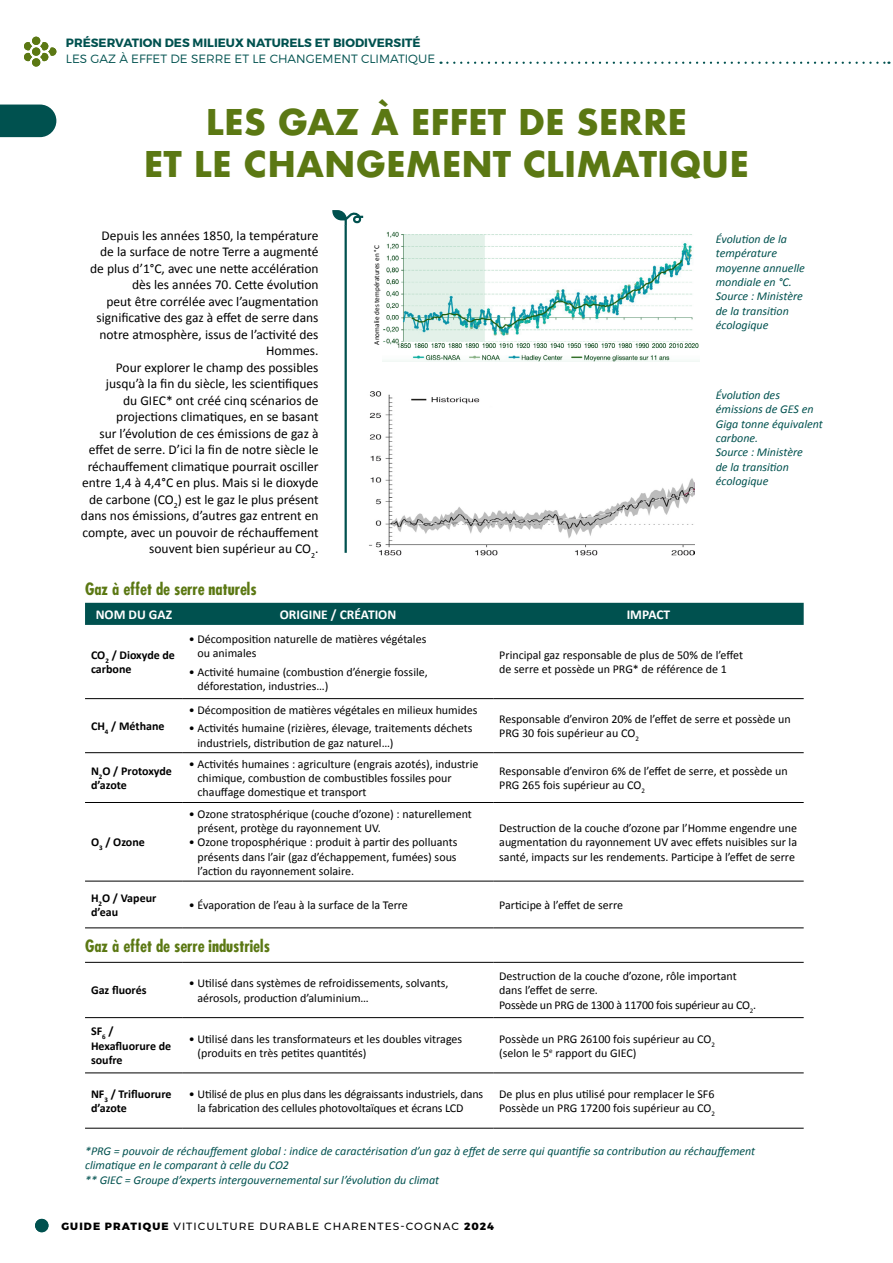
<style>
.page{position:relative;width:893px;height:1263px;background:#fff}
.page>*{position:absolute;margin:0;border:0;box-sizing:border-box;transform-origin:0 0}
.t1{font:700 34.5px/42px "Futura";color:#5b7813;text-align:center}
.t2{font:700 condensed 16.5px "Futura";color:#5b7813}
.t3{font:13.5px/16.5px "Calibri";color:#000;text-align:right}
.t4{font:700 13.5px "Calibri";color:#fff}
.t5{font:12px/14.4px "Calibri";color:#000}
.t6{font:italic 12px/14.4px "Calibri";color:#00514f}
.t7{font:700 12px/14.4px "Calibri";color:#000}
.t8{font:700 12px "Montserrat";color:#00514f}
.t9{font:300 12px "Montserrat";color:#00514f}
.t10{font:500 10.5px "Montserrat";letter-spacing:.1em;color:#000}
.t11{font:7.35px "Calibri";color:#000}
.s1{font-weight:800}
</style>
<div class="page">
<svg style="left:0;top:104px;width:57px;height:34px;background:#1c6462"></svg>
<div style="left:35px;top:1219px;width:13px;height:13px;background:#00514f;border-radius:50%"></div>
<div style="left:32px;top:36px;width:9px;height:9px;background:#5b7813;border-radius:4px"></div>
<svg style="left:24px;top:42px;width:32px;height:25px"></svg>
<hr style="left:345px;top:225px;width:2px;height:328px;background:#00514f">
<img style="left:369px;top:391px;width:326px;height:165px">
<img style="left:383px;top:231px;width:316px;height:131px">
<svg style="left:332px;top:210px;width:31px;height:16px"></svg>
<div style="left:85px;top:603px;width:719px;height:22px;background:#00514f"></div>
<hr style="left:85px;top:698px;width:98px;height:1px;background:#000">
<hr style="left:183px;top:698px;width:310px;height:1px;background:#000">
<hr style="left:493px;top:698px;width:311px;height:1px;background:#000">
<hr style="left:85px;top:752px;width:98px;height:1px;background:#000">
<hr style="left:183px;top:752px;width:310px;height:1px;background:#000">
<hr style="left:493px;top:752px;width:311px;height:1px;background:#000">
<hr style="left:85px;top:802px;width:98px;height:1px;background:#000">
<hr style="left:183px;top:802px;width:310px;height:1px;background:#000">
<hr style="left:493px;top:802px;width:311px;height:1px;background:#000">
<hr style="left:85px;top:928px;width:98px;height:1px;background:#000">
<hr style="left:183px;top:928px;width:310px;height:1px;background:#000">
<hr style="left:493px;top:928px;width:311px;height:1px;background:#000">
<hr style="left:85px;top:881px;width:98px;height:1px;background:#000">
<hr style="left:183px;top:881px;width:310px;height:1px;background:#000">
<hr style="left:493px;top:881px;width:311px;height:1px;background:#000">
<hr style="left:85px;top:1128px;width:98px;height:1px;background:#000">
<hr style="left:183px;top:1128px;width:310px;height:1px;background:#000">
<hr style="left:493px;top:1128px;width:311px;height:1px;background:#000">
<hr style="left:85px;top:962px;width:98px;height:1px;background:#000">
<hr style="left:183px;top:962px;width:310px;height:1px;background:#000">
<hr style="left:493px;top:962px;width:311px;height:1px;background:#000">
<hr style="left:85px;top:1017px;width:98px;height:1px;background:#000">
<hr style="left:183px;top:1017px;width:310px;height:1px;background:#000">
<hr style="left:493px;top:1017px;width:311px;height:1px;background:#000">
<hr style="left:85px;top:1073px;width:98px;height:1px;background:#000">
<hr style="left:183px;top:1073px;width:310px;height:1px;background:#000">
<hr style="left:493px;top:1073px;width:311px;height:1px;background:#000">
<svg style="left:447px;top:62px;width:442px;height:2px"></svg>
<p class="t8" style="left:66px;top:35px;width:356px">PRÉSERVATION DES MILIEUX NATURELS ET BIODIVERSITÉ</p>
<p class="t9" style="left:66px;top:52px;width:371px">LES GAZ À EFFET DE SERRE ET LE CHANGEMENT CLIMATIQUE</p>
<h1 class="t1" style="left:144px;top:101px;width:607px">LES GAZ À EFFET DE SERRE<br>ET LE CHANGEMENT CLIMATIQUE</h1>
<p class="t3" style="left:81px;top:226px;width:239px">Depuis les années 1850, la température<br>de la surface de notre Terre a augmenté<br>de plus d’1°C, avec une nette accélération dès les années 70. Cette évolution<br>peut être corrélée avec l’augmentation significative des gaz à effet de serre dans notre atmosphère, issus de l’activité des Hommes.<br>Pour explorer le champ des possibles jusqu’à la fin du siècle, les scientifiques<br>du GIEC* ont créé cinq scénarios de projections climatiques, en se basant<br>sur l’évolution de ces émissions de gaz à effet de serre. D’ici la fin de notre siècle le réchauffement climatique pourrait osciller entre 1,4 à 4,4°C en plus. Mais si le dioxyde de carbone (CO<sub>2</sub>) est le gaz le plus présent dans nos émissions, d’autres gaz entrent en compte, avec un pouvoir de réchauffement souvent bien supérieur au CO<sub>2</sub>.</p>
<p class="t6" style="left:716px;top:231px;width:91px">Évolution de la température moyenne annuelle mondiale en °C.<br>Source : Ministère de la transition écologique</p>
<p class="t11" style="left:372px;top:345px;width:100px;rotate:-90deg">Anomalie des températures en °C</p>
<p class="t6" style="left:716px;top:387px;width:109px">Évolution des émissions de GES en<br>Giga tonne équivalent carbone.<br>Source : Ministère<br>de la transition écologique</p>
<h2 class="t2" style="left:85px;top:578px;width:173px">Gaz à effet de serre naturels</h2>
<p class="t4" style="left:96px;top:605px;width:78px">NOM DU GAZ</p>
<p class="t4" style="left:280px;top:605px;width:118px">ORIGINE / CRÉATION</p>
<p class="t4" style="left:627px;top:605px;width:45px">IMPACT</p>
<p class="t7" style="left:91px;top:647px;width:85px">CO<sub>2</sub> / Dioxyde de carbone</p>
<p class="t5" style="left:198px;top:631px;width:230px;text-indent:-9px">• Décomposition naturelle de matières végétales ou animales</p>
<p class="t5" style="left:198px;top:664px;width:232px;text-indent:-9px">• Activité humaine (combustion d’énergie fossile, déforestation, industries…)</p>
<p class="t5" style="left:499px;top:647px;width:245px">Principal gaz responsable de plus de 50% de l’effet de serre et possède un PRG* de référence de 1</p>
<p class="t7" style="left:91px;top:718px;width:75px">CH<sub>4</sub> / Méthane</p>
<p class="t5" style="left:189px;top:702px;width:290px">• Décomposition de matières végétales en milieux humides</p>
<p class="t5" style="left:198px;top:720px;width:276px;text-indent:-9px">• Activités humaine (rizières, élevage, traitements déchets industriels, distribution de gaz naturel…)</p>
<p class="t5" style="left:499px;top:711px;width:293px">Responsable d’environ 20% de l’effet de serre et possède un<br>PRG 30 fois supérieur au CO<sub>2</sub></p>
<p class="t7" style="left:91px;top:763px;width:82px">N<sub>2</sub>O / Protoxyde d’azote</p>
<p class="t5" style="left:198px;top:756px;width:282px;text-indent:-9px">• Activités humaines : agriculture (engrais azotés), industrie chimique, combustion de combustibles fossiles pour chauffage domestique et transport</p>
<p class="t5" style="left:499px;top:763px;width:290px">Responsable d’environ 6% de l’effet de serre, et possède un<br>PRG 265 fois supérieur au CO<sub>2</sub></p>
<p class="t7" style="left:91px;top:835px;width:55px">O<sub>3</sub> / Ozone</p>
<p class="t5" style="left:198px;top:806px;width:276px;text-indent:-9px">• Ozone stratosphérique (couche d’ozone) : naturellement présent, protège du rayonnement UV.</p>
<p class="t5" style="left:198px;top:834px;width:261px;text-align:justify;text-indent:-9px">• Ozone troposphérique : produit à partir des polluants présents dans l’air (gaz d’échappement, fumées) sous l’action du rayonnement solaire.</p>
<p class="t5" style="left:499px;top:820px;width:299px;text-align:justify">Destruction de la couche d’ozone par l’Homme engendre une augmentation du rayonnement UV avec effets nuisibles sur la santé, impacts sur les rendements. Participe à l’effet de serre</p>
<p class="t7" style="left:91px;top:890px;width:67px">H<sub>2</sub>O / Vapeur d’eau</p>
<p class="t5" style="left:189px;top:897px;width:221px">• Évaporation de l’eau à la surface de la Terre</p>
<p class="t5" style="left:499px;top:897px;width:125px">Participe à l’effet de serre</p>
<h2 class="t2" style="left:85px;top:935px;width:186px">Gaz à effet de serre industriels</h2>
<p class="t7" style="left:91px;top:983px;width:57px">Gaz fluorés</p>
<p class="t5" style="left:198px;top:975px;width:253px;text-indent:-9px">• Utilisé dans systèmes de refroidissements, solvants, aérosols, production d’aluminium…</p>
<p class="t5" style="left:499px;top:968px;width:258px">Destruction de la couche d’ozone, rôle important dans l’effet de serre.<br>Possède un PRG de 1300 à 11700 fois supérieur au CO<sub>2</sub>.</p>
<p class="t7" style="left:91px;top:1024px;width:82px">SF<sub>6</sub> /<br>Hexafluorure de soufre</p>
<p class="t5" style="left:198px;top:1031px;width:266px;text-indent:-9px">• Utilisé dans les transformateurs et les doubles vitrages (produits en très petites quantités)</p>
<p class="t5" style="left:499px;top:1031px;width:217px">Possède un PRG 26100 fois supérieur au CO<sub>2 </sub>(selon le 5<sup>e</sup> rapport du GIEC)</p>
<p class="t7" style="left:91px;top:1086px;width:82px">NF<sub>3</sub> / Trifluorure d’azote</p>
<p class="t5" style="left:198px;top:1086px;width:287px;text-indent:-9px">• Utilisé de plus en plus dans les dégraissants industriels, dans la fabrication des cellules photovoltaïques et écrans LCD</p>
<p class="t5" style="left:499px;top:1086px;width:217px">De plus en plus utilisé pour remplacer le SF6<br>Possède un PRG 17200 fois supérieur au CO<sub>2</sub></p>
<p class="t6" style="left:85px;top:1143px;width:672px">*PRG = pouvoir de réchauffement global : indice de caractérisation d’un gaz à effet de serre qui quantifie sa contribution au réchauffement climatique en le comparant à celle du CO2<br>** GIEC = Groupe d’experts intergouvernemental sur l’évolution du climat</p>
<p class="t10" style="left:61px;top:1219px;width:434px"><span class="s1">GUIDE PRATIQUE</span> VITICULTURE DURABLE CHARENTES-COGNAC <span class="s1">2024</span></p>
</div>
